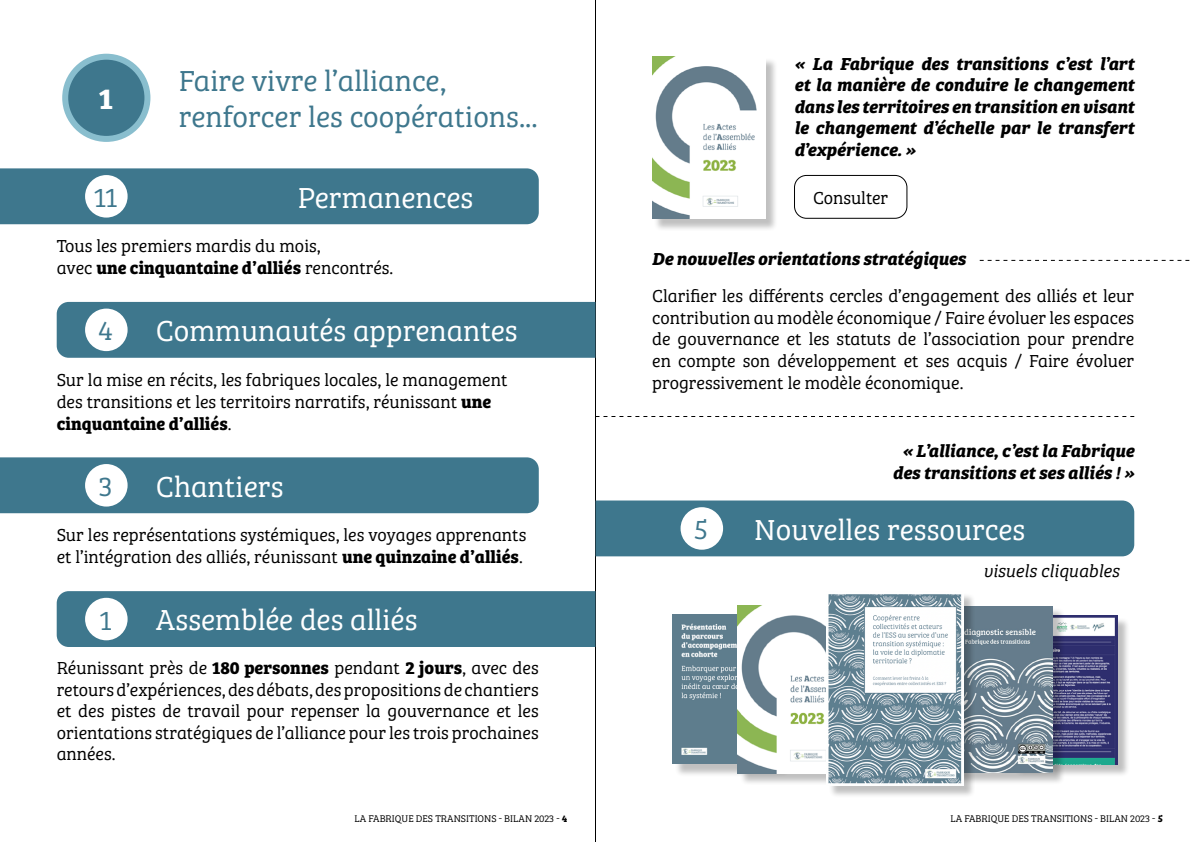
<style>
.page{position:relative;width:1191px;height:842px;background:#fff}
.page>*{position:absolute;margin:0;border:0;box-sizing:border-box;transform-origin:0 0}
.t1{font:300 30px "Bree Serif";color:#fff}
.t2{font:300 30px/36px "Bree Serif";color:#3e778d}
.t3{font:700 30px "Bree Serif";color:#fff}
.t4{font:300 28px "Bree Serif";color:#3e778d}
.t5{font:300 18px/21.6px "Bree Serif";color:#000}
.t6{font:italic 700 18px/21.6px "Bree Serif";color:#000;text-align:justify}
.t7{font:italic 18px "Bree Serif Lt";letter-spacing:-.005em;color:#000}
.t8{font:300 10px "Bree Serif";color:#000}
.s1{font-weight:700}
</style>
<div class="page">
<hr style="left:595px;top:0;width:1px;height:842px;background:#000">
<div style="left:0;top:168px;width:539px;height:56px;background:#3e778d"></div>
<div style="left:85px;top:175px;width:43px;height:43px;background:#fff;border-radius:50%"></div>
<div style="left:57px;top:302px;width:538px;height:56px;background:#3e778d"></div>
<div style="left:85px;top:309px;width:43px;height:42px;background:#fff;border-radius:50%"></div>
<div style="left:0;top:457px;width:539px;height:56px;background:#3e778d"></div>
<div style="left:57px;top:591px;width:538px;height:56px;background:#3e778d"></div>
<div style="left:85px;top:464px;width:43px;height:43px;background:#fff;border-radius:50%"></div>
<div style="left:85px;top:598px;width:43px;height:42px;background:#fff;border-radius:50%"></div>
<div style="left:65px;top:57px;width:82px;height:82px;background:#3e778d;border-radius:50%"></div>
<div style="left:62px;top:54px;width:88px;height:88px;border:6px solid #89bece;border-radius:50%"></div>
<div style="left:653px;top:57px;width:125px;height:174px;background:#000;opacity:.25"></div>
<img style="left:652px;top:56px;width:113px;height:162px">
<div style="left:794px;top:175px;width:113px;height:44px;border:1px solid #000;border-radius:12px"></div>
<svg style="left:979px;top:260px;width:211px;height:1px"></svg>
<svg style="left:596px;top:416px;width:538px;height:1px"></svg>
<div style="left:595px;top:500px;width:539px;height:56px;background:#3e778d"></div>
<div style="left:680px;top:507px;width:43px;height:43px;background:#fff;border-radius:50%"></div>
<div style="left:673px;top:616px;width:116px;height:161px;background:#000;opacity:.25"></div>
<img style="left:672px;top:615px;width:66px;height:149px">
<div style="left:1014px;top:617px;width:116px;height:160px;background:#000;opacity:.25"></div>
<img style="left:1064px;top:615px;width:53px;height:149px">
<div style="left:739px;top:607px;width:129px;height:179px;background:#000;opacity:.25"></div>
<img style="left:738px;top:606px;width:89px;height:167px">
<div style="left:935px;top:607px;width:129px;height:178px;background:#000;opacity:.25"></div>
<img style="left:975px;top:606px;width:77px;height:167px">
<div style="left:828px;top:593px;width:147px;height:205px;background:#000;opacity:.25"></div>
<img style="left:827px;top:593px;width:136px;height:193px">
<h1 class="t3" style="left:98px;top:75px;width:16px">1</h1>
<h1 class="t2" style="left:179px;top:61px;width:360px">Faire vivre l’alliance, renforcer les coopérations...</h1>
<h2 class="t4" style="left:94px;top:177px;width:25px">11</h2>
<h1 class="t1" style="left:298px;top:176px;width:177px">Permanences</h1>
<p class="t5" style="left:57px;top:234px;width:338px">Tous les premiers mardis du mois,<br>avec <span class="s1">une cinquantaine d’alliés</span> rencontrés.</p>
<h2 class="t4" style="left:98px;top:311px;width:16px">4</h2>
<h1 class="t1" style="left:156px;top:309px;width:363px">Communautés apprenantes</h1>
<p class="t5" style="left:57px;top:368px;width:452px">Sur la mise en récits, les fabriques locales, le management des transitions et les territoirs narratifs, réunissant <span class="s1">une cinquantaine d’alliés</span>.</p>
<h2 class="t4" style="left:99px;top:466px;width:15px">3</h2>
<h1 class="t1" style="left:156px;top:465px;width:129px">Chantiers</h1>
<p class="t5" style="left:57px;top:523px;width:471px">Sur les représentations systémiques, les voyages apprenants et l’intégration des alliés, réunissant <span class="s1">une quinzaine d’alliés</span>.</p>
<h2 class="t4" style="left:100px;top:600px;width:13px">1</h2>
<h1 class="t1" style="left:156px;top:598px;width:263px">Assemblée des alliés</h1>
<p class="t5" style="left:57px;top:656px;width:483px;text-align:justify">Réunissant près de <span class="s1">180 personnes</span> pendant <span class="s1">2 jours</span>, avec des retours d’expériences, des débats, des propositions de chantiers et des pistes de travail pour repenser la gouvernance et les orientations stratégiques de l’alliance pour les trois prochaines années.</p>
<p class="t6" style="left:794px;top:51px;width:342px">« La Fabrique des transitions c’est l’art et la manière de conduire le changement dans les territoires en transition en visant le changement d’échelle par le transfert d’expérience. »</p>
<p class="t5" style="left:813px;top:186px;width:77px">Consulter</p>
<p class="t6" style="left:652px;top:247px;width:315px">De nouvelles orientations stratégiques</p>
<p class="t5" style="left:652px;top:284px;width:483px;text-align:justify">Clarifier les différents cercles d’engagement des alliés et leur contribution au modèle économique / Faire évoluer les espaces de gouvernance et les statuts de l’association pour prendre en compte son développement et ses acquis / Faire évoluer progressivement le modèle économique.</p>
<p class="t6" style="left:892px;top:439px;width:243px;text-align:center">« L’alliance, c’est la Fabrique des transitions et ses alliés ! »</p>
<h2 class="t4" style="left:694px;top:509px;width:14px">5</h2>
<h1 class="t1" style="left:754px;top:508px;width:273px">Nouvelles ressources</h1>
<p class="t7" style="left:983px;top:558px;width:138px">visuels cliquables</p>
<p class="t8" style="left:354px;top:811px;width:214px">LA FABRIQUE DES TRANSITIONS - BILAN 2023 - <span class="s1">4</span></p>
<p class="t8" style="left:950px;top:811px;width:214px">LA FABRIQUE DES TRANSITIONS - BILAN 2023 - <span class="s1">5</span></p>
</div>
